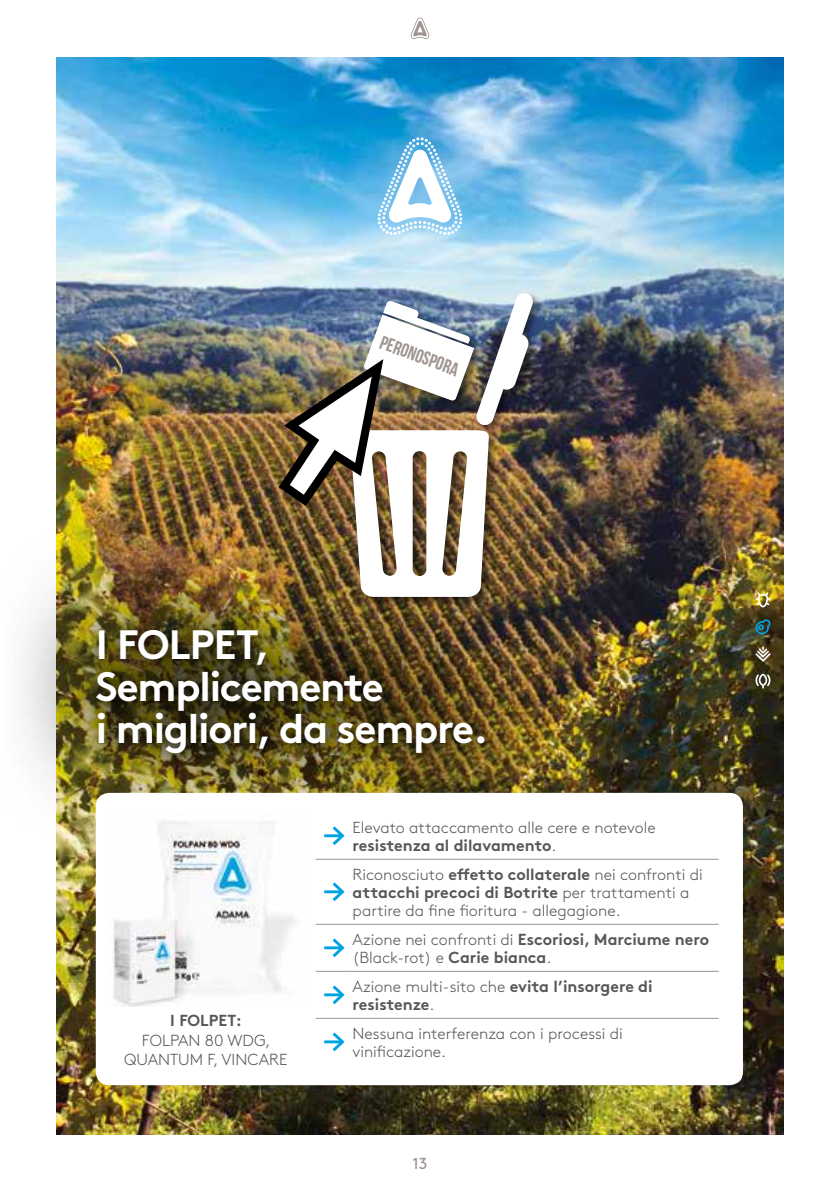
<style>
.page{position:relative;width:840px;height:1191px;background:#fff}
.page>*{position:absolute;margin:0;border:0;box-sizing:border-box;transform-origin:0 0}
.t1{font:700 41px/42px "Brown Std";letter-spacing:-.03em;color:#fff}
.t2{font:19px "Bebas Neue";color:#9f9490}
.t3{font:300 16px/18px "Brown Std";color:#575756}
.t4{font:700 16px/18px "Brown Std";color:#575756}
.t5{font:15.8px "Brown Std";color:#9f9490}
.s1{font-weight:700}
.s2{font-weight:300}
</style>
<div class="page">
<svg style="left:410px;top:18px;width:19px;height:21px"></svg>
<img style="left:57px;top:58px;width:725px;height:1076px">
<svg style="left:377px;top:137px;width:85px;height:98px"></svg>
<svg style="left:755px;top:592px;width:15px;height:15px"></svg>
<svg style="left:755px;top:619px;width:15px;height:15px"></svg>
<svg style="left:755px;top:646px;width:15px;height:15px"></svg>
<svg style="left:755px;top:673px;width:15px;height:15px"></svg>
<div style="left:0;top:524px;width:582px;height:329px;background:#000;opacity:.8"></div>
<div style="left:348px;top:291px;width:194px;height:316px;background:#000;opacity:.5"></div>
<img style="left:278px;top:292px;width:255px;height:305px">
<div style="left:96px;top:793px;width:646px;height:292px;background:#fff;border-radius:13px"></div>
<svg style="left:315px;top:859px;width:29px;height:1px"></svg>
<svg style="left:315px;top:1018px;width:29px;height:1px"></svg>
<hr style="left:344px;top:1018px;width:374px;height:1px;background:#9f9490">
<svg style="left:315px;top:924px;width:29px;height:1px"></svg>
<svg style="left:315px;top:971px;width:29px;height:1px"></svg>
<hr style="left:344px;top:971px;width:374px;height:1px;background:#9f9490">
<hr style="left:344px;top:859px;width:374px;height:1px;background:#9f9490">
<hr style="left:344px;top:924px;width:374px;height:1px;background:#9f9490">
<hr style="left:324px;top:834px;width:18px;height:3px;background:#00a3e2">
<svg style="left:329px;top:826px;width:16px;height:19px"></svg>
<hr style="left:324px;top:890px;width:18px;height:3px;background:#00a3e2">
<svg style="left:329px;top:882px;width:16px;height:19px"></svg>
<hr style="left:324px;top:946px;width:18px;height:3px;background:#00a3e2">
<svg style="left:329px;top:938px;width:16px;height:20px"></svg>
<hr style="left:324px;top:993px;width:18px;height:3px;background:#00a3e2">
<svg style="left:329px;top:985px;width:16px;height:20px"></svg>
<hr style="left:324px;top:1040px;width:18px;height:3px;background:#00a3e2">
<svg style="left:329px;top:1032px;width:16px;height:20px"></svg>
<img style="left:113px;top:820px;width:180px;height:186px">
<p class="t2" style="left:384px;top:332px;width:84px;rotate:20deg">PERONOSPORA</p>
<h1 class="t1" style="left:96px;top:623px;width:394px">I FOLPET,<br>Semplicemente<br>i migliori, da sempre.</h1>
<p class="t4" style="left:170px;top:1011px;width:73px">I FOLPET:</p>
<p class="t3" style="left:124px;top:1030px;width:165px;line-height:19.6px;text-align:center">FOLPAN 80 WDG,<br>QUANTUM F, VINCARE</p>
<p class="t3" style="left:352px;top:818px;width:304px">Elevato attaccamento alle cere e notevole <span class="s1">resistenza al dilavamento</span>.</p>
<p class="t3" style="left:352px;top:865px;width:351px">Riconosciuto <span class="s1">effetto collaterale</span> nei confronti di <span class="s1">attacchi precoci di Botrite</span> per trattamenti a partire da fine fioritura - allegagione.</p>
<p class="t3" style="left:352px;top:930px;width:358px">Azione nei confronti di <span class="s1">Escoriosi, Marciume nero </span>(Black-rot) e <span class="s1">Carie bianca</span>.</p>
<p class="t4" style="left:352px;top:977px;width:301px"><span class="s2">Azione multi-sito che</span> evita l’insorgere di resistenze<span class="s2">.</span></p>
<p class="t3" style="left:352px;top:1024px;width:272px">Nessuna interferenza con i processi di vinificazione.</p>
<p class="t5" style="left:412px;top:1153px;width:16px">13</p>
</div>
